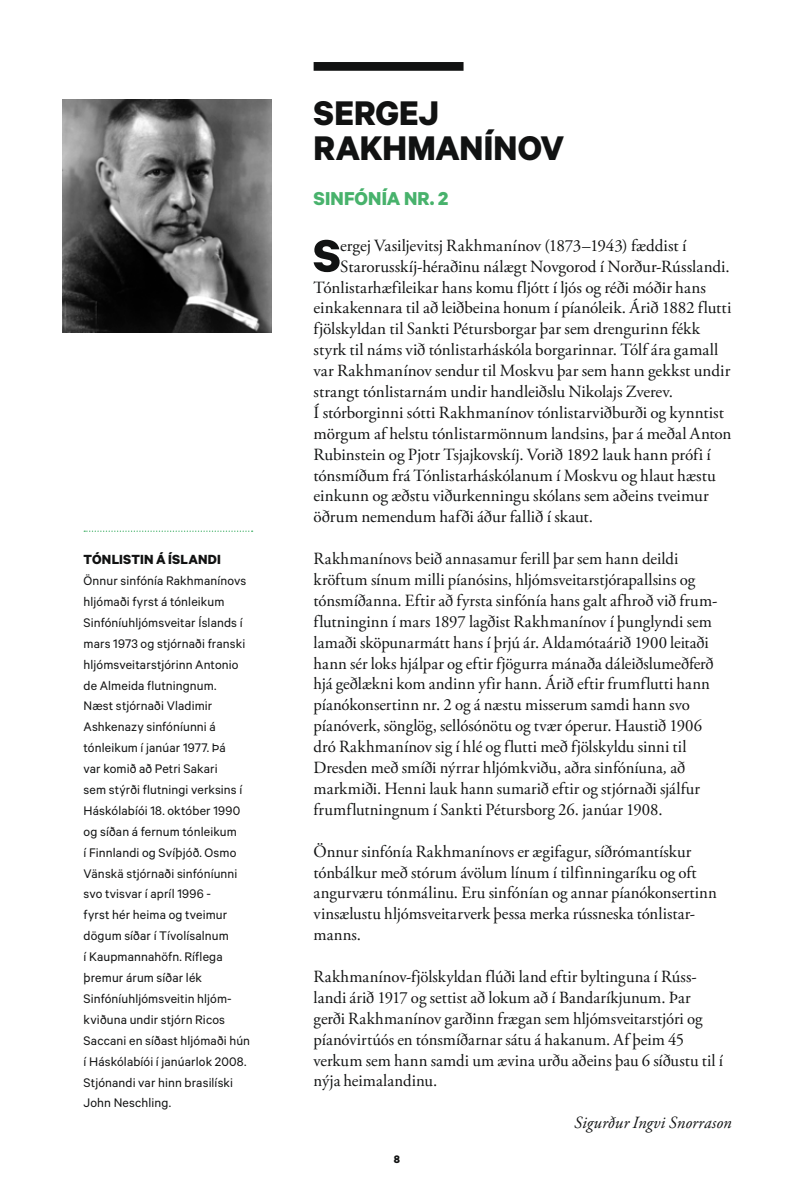
<style>
.page{position:relative;width:794px;height:1191px;background:#fff}
.page>*{position:absolute;margin:0;border:0;box-sizing:border-box;transform-origin:0 0}
.t1{font:700 51.1px "Calibre";color:#111212}
.t2{font:700 38.5px/35px "Calibre";letter-spacing:.005em;color:#111212}
.t3{font:700 21px "Calibre";letter-spacing:.005em;color:#48b26c}
.t4{font:17.15px/20.8px "Adobe Garamond Pro";color:#111212}
.t5{font:italic 17.15px "Adobe Garamond Pro";letter-spacing:.01em;color:#111212}
.t6{font:700 14.88px "Calibre";letter-spacing:.015em;color:#111212}
.t7{font:14px/20.8px "Calibre";letter-spacing:.01em;color:#111212}
.t8{font:700 12.25px "Calibre";color:#111212}
.s1{font-style:italic}
</style>
<div class="page">
<svg style="left:84px;top:530px;width:169px;height:2px"></svg>
<div style="left:313px;top:62px;width:150px;height:9px;background:#111212"></div>
<img style="left:63px;top:99px;width:209px;height:233px">
<p class="t6" style="left:84px;top:550px;width:139px">TÓNLISTIN Á ÍSLANDI</p>
<p class="t7" style="left:84px;top:570px;width:168px">Önnur sinfónía Rakhmanínovs hljómaði fyrst á tónleikum<br>Sinfóníuhljómsveitar Íslands í mars 1973 og stjórnaði franski hljómsveitarstjórinn Antonio de Almeida flutningnum.<br>Næst stjórnaði Vladimir<br>Ashkenazy sinfóníunni á tónleikum í janúar 1977. Þá<br>var komið að Petri Sakari<br>sem stýrði flutningi verksins í<br>Háskólabíói 18. október 1990 og síðan á fernum tónleikum<br>í Finnlandi og Svíþjóð. Osmo<br>Vänskä stjórnaði sinfóníunni svo tvisvar í apríl 1996 -<br>fyrst hér heima og tveimur dögum síðar í Tívolísalnum<br>í Kaupmannahöfn. Ríflega þremur árum síðar lék<br>Sinfóníuhljómsveitin hljóm&shy;kviðuna undir stjórn Ricos<br>Saccani en síðast hljómaði hún í Háskólabíói í janúarlok 2008.<br>Stjónandi var hinn brasilíski<br>John Neschling.</p>
<h2 class="t2" style="left:313px;top:95px;width:252px">SERGEJ<br>RAKHMANÍNOV</h2>
<p class="t3" style="left:313px;top:186px;width:136px">SINFÓNÍA NR. 2</p>
<h1 class="t1" style="left:313px;top:224px;width:29px">S</h1>
<p class="t4" style="left:340px;top:235px;width:348px">ergej Vasiljevitsj Rakhmanínov (1873–1943) fæddist í</p>
<p class="t4" style="left:340px;top:256px;width:391px">Starorusskíj-héraðinu nálægt Novgorod í Norður-Rússlandi.</p>
<p class="t4" style="left:313px;top:277px;width:394px">Tónlistarhæfileikar hans komu fljótt í ljós og réði móðir hans</p>
<p class="t4" style="left:313px;top:298px;width:419px">einkakennara til að leiðbeina honum í píanóleik. Árið 1882 flutti</p>
<p class="t4" style="left:313px;top:319px;width:388px">fjölskyldan til Sankti Pétursborgar þar sem drengurinn fékk</p>
<p class="t4" style="left:313px;top:340px;width:406px">styrk til náms við tónlistarháskóla borgarinnar. Tólf ára gamall</p>
<p class="t4" style="left:313px;top:361px;width:418px">var Rakhmanínov sendur til Moskvu þar sem hann gekkst undir</p>
<p class="t4" style="left:313px;top:382px;width:361px">strangt tónlistarnám undir handleiðslu Nikolajs Zverev.</p>
<p class="t4" style="left:314px;top:402px;width:412px">Í stórborginni sótti Rakhmanínov tónlistarviðburði og kynntist</p>
<p class="t4" style="left:314px;top:423px;width:419px">mörgum af helstu tónlistarmönnum landsins, þar á meðal Anton</p>
<p class="t4" style="left:314px;top:444px;width:398px">Rubinstein og Pjotr Tsjajkovskíj. Vorið 1892 lauk hann prófi í</p>
<p class="t4" style="left:314px;top:465px;width:404px">tónsmíðum frá Tónlistarháskólanum í Moskvu og hlaut hæstu</p>
<p class="t4" style="left:314px;top:486px;width:396px">einkunn og æðstu viðurkenningu skólans sem aðeins tveimur</p>
<p class="t4" style="left:314px;top:507px;width:281px">öðrum nemendum hafði áður fallið í skaut.</p>
<p class="t4" style="left:313px;top:549px;width:405px">Rakhmanínovs beið annasamur ferill þar sem hann deildi kröftum sínum milli píanósins, hljómsveitarstjórapallsins og tónsmíðanna. Eftir að fyrsta sinfónía hans galt afhroð við frum&shy;flutninginn í mars 1897 lagðist Rakhmanínov í þunglyndi sem lamaði sköpunarmátt hans í þrjú ár. Aldamótaárið 1900 leitaði hann sér loks hjálpar og eftir fjögurra mánaða dáleiðslumeðferð hjá geðlækni kom andinn yfir hann. Árið eftir frumflutti hann píanókonsertinn nr. 2 og á næstu misserum samdi hann svo píanóverk, sönglög, sellósónötu og tvær óperur. Haustið 1906 dró Rakhmanínov sig í hlé og flutti með fjölskyldu sinni til Dresden með smíði nýrrar hljómkviðu, aðra sinfóníuna<span class="s1">,</span> að markmiði. Henni lauk hann sumarið eftir og stjórnaði sjálfur frumflutningnum í Sankti Pétursborg 26. janúar 1908.</p>
<p class="t4" style="left:313px;top:841px;width:405px">Önnur sinfónía Rakhmanínovs er ægifagur, síðrómantískur tónbálkur með stórum ávölum línum í tilfinningaríku og oft angurværu tónmálinu. Eru sinfónían og annar píanókonsertinn vinsælustu hljómsveitarverk þessa merka rússneska tónlistar&shy;manns.</p>
<p class="t4" style="left:313px;top:966px;width:411px">Rakhmanínov-fjölskyldan flúði land eftir byltinguna í Rúss&shy;landi árið 1917 og settist að lokum að í Bandaríkjunum. Þar gerði Rakhmanínov garðinn frægan sem hljómsveitarstjóri og píanóvirtúós en tónsmíðarnar sátu á hakanum. Af þeim 45 verkum sem hann samdi um ævina urðu aðeins þau 6 síðustu til í nýja heimalandinu.</p>
<p class="t5" style="left:574px;top:1112px;width:159px">Sigurður Ingvi Snorrason</p>
<p class="t8" style="left:394px;top:1151px;width:8px">8</p>
</div>
